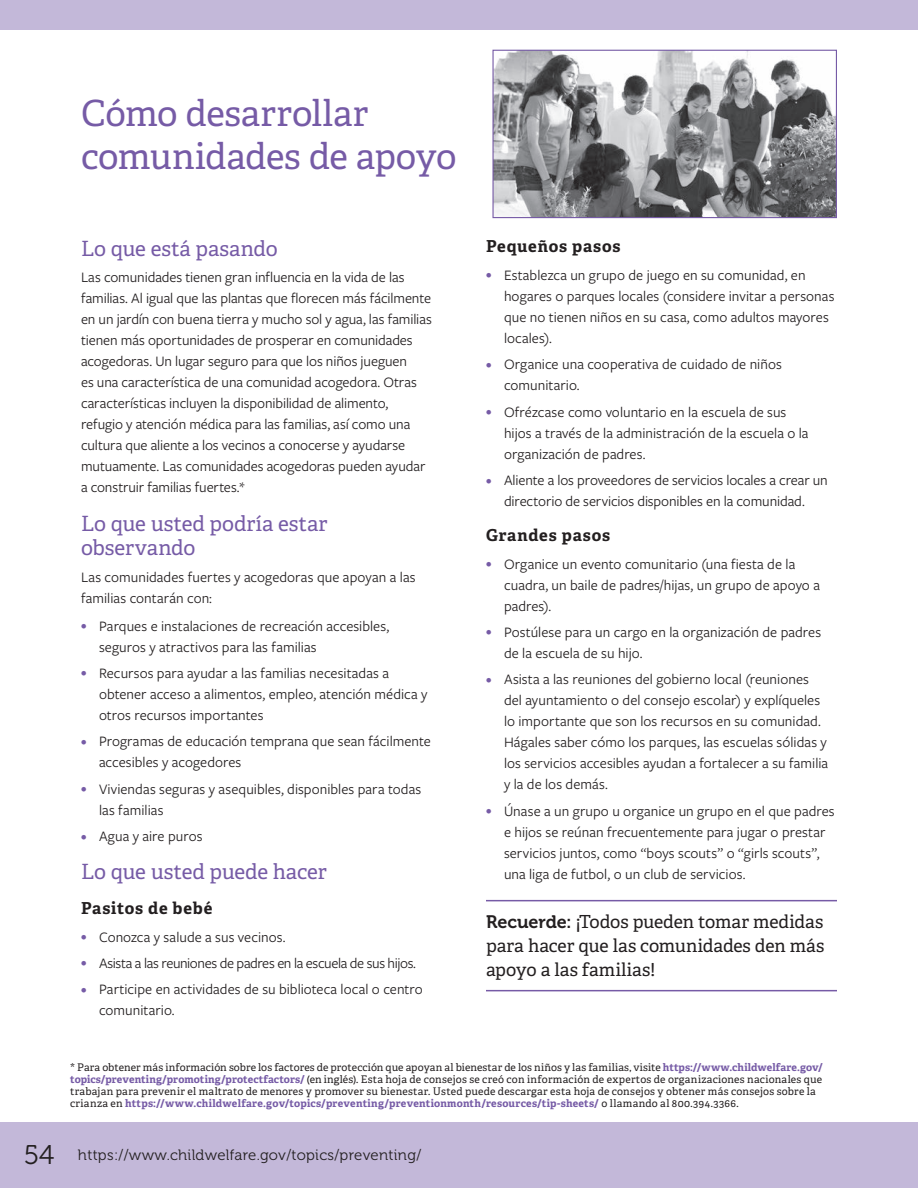
<style>
.page{position:relative;width:918px;height:1188px;background:#fff}
.page>*{position:absolute;margin:0;border:0;box-sizing:border-box;transform-origin:0 0}
.t1{font:36px/43.2px "Adelle";letter-spacing:-.01em;color:#765ba6}
.t2{font:21px/24px "Adelle";letter-spacing:-.005em;color:#765ba6}
.t3{font:18px/24px "Adelle";color:#231f20;text-align:justify}
.t4{font:700 16.5px "Adelle PE";letter-spacing:.05em;color:#231f20}
.t5{font:15px/21px "Freight Sans Pro";color:#231f20}
.t6{font:15px "Freight Sans Pro";letter-spacing:-.025em;color:#231f20}
.t7{font:15px "Museo 300";letter-spacing:.02em;color:#231f20}
.t8{font:10.5px/12px "Adelle";letter-spacing:.015em;color:#231f20}
.s1{font-size:12px;color:#765ba6}
.s2{font-family:"Museo 700"}
.s3{font-weight:700;color:#765ba6}
.s4{font-size:27px}
</style>
<div class="page">
<div style="left:0;top:1123px;width:918px;height:65px;background:#c3b8d9"></div>
<div style="left:0;top:0;width:918px;height:29px;background:#c3b8d9"></div>
<hr style="left:486px;top:900px;width:351px;height:1px;background:#765ba6">
<hr style="left:486px;top:990px;width:351px;height:1px;background:#765ba6">
<img style="left:494px;top:52px;width:341px;height:164px">
<div style="left:492px;top:50px;width:345px;height:168px;border:1px solid #765ba6"></div>
<h1 class="t1" style="left:81px;top:92px;width:377px">Cómo desarrollar comunidades de apoyo</h1>
<h2 class="t2" style="left:81px;top:236px;width:198px">Lo que está pasando</h2>
<p class="t5" style="left:81px;top:266px;width:352px">Las comunidades tienen gran influencia en la vida de las familias. Al igual que las plantas que florecen más fácilmente en un jardín con buena tierra y mucho sol y agua, las familias tienen más oportunidades de prosperar en comunidades acogedoras. Un lugar seguro para que los niños jueguen<br>es una característica de una comunidad acogedora. Otras características incluyen la disponibilidad de alimento, refugio y atención médica para las familias, así como una cultura que aliente a los vecinos a conocerse y ayudarse mutuamente. Las comunidades acogedoras pueden ayudar a construir familias fuertes.*</p>
<h2 class="t2" style="left:81px;top:512px;width:248px">Lo que usted podría estar observando</h2>
<p class="t5" style="left:81px;top:566px;width:336px">Las comunidades fuertes y acogedoras que apoyan a las familias contarán con:</p>
<p class="t5" style="left:99px;top:615px;width:292px;text-indent:-18px"><span class="s1">•</span> Parques e instalaciones de recreación accesibles, seguros y atractivos para las familias</p>
<p class="t5" style="left:99px;top:662px;width:330px;text-indent:-18px"><span class="s1">•</span> Recursos para ayudar a las familias necesitadas a obtener acceso a alimentos, empleo, atención médica y otros recursos importantes</p>
<p class="t5" style="left:99px;top:730px;width:334px;text-indent:-18px"><span class="s1">•</span> Programas de educación temprana que sean fácilmente accesibles y acogedores</p>
<p class="t5" style="left:99px;top:778px;width:324px;text-indent:-18px"><span class="s1">•</span> Viviendas seguras y asequibles, disponibles para todas las familias</p>
<p class="t5" style="left:81px;top:825px;width:123px"><span class="s1">•</span> Agua y aire puros</p>
<h2 class="t2" style="left:81px;top:860px;width:247px">Lo que usted puede hacer</h2>
<h3 class="t4" style="left:81px;top:896px;width:133px">Pasitos de bebé</h3>
<p class="t5" style="left:81px;top:926px;width:206px"><span class="s1">•</span> Conozca y salude a sus vecinos.</p>
<p class="t6" style="left:81px;top:953px;width:337px"><span class="s1">•</span> Asista a las reuniones de padres en la escuela de sus hijos.</p>
<p class="t5" style="left:99px;top:978px;width:325px;text-indent:-18px"><span class="s1">•</span> Participe en actividades de su biblioteca local o centro comunitario.</p>
<h3 class="t4" style="left:486px;top:234px;width:136px">Pequeños pasos</h3>
<p class="t5" style="left:504px;top:264px;width:332px;text-indent:-18px"><span class="s1">•</span> Establezca un grupo de juego en su comunidad, en hogares o parques locales (considere invitar a personas que no tienen niños en su casa, como adultos mayores locales).</p>
<p class="t5" style="left:504px;top:353px;width:279px;text-indent:-18px"><span class="s1">•</span> Organice una cooperativa de cuidado de niños comunitario.</p>
<p class="t5" style="left:504px;top:401px;width:306px;text-indent:-18px"><span class="s1">•</span> Ofrézcase como voluntario en la escuela de sus hijos a través de la administración de la escuela o la organización de padres.</p>
<p class="t5" style="left:486px;top:469px;width:343px;text-align:center"><span class="s1">•</span> Aliente a los proveedores de servicios locales a crear un directorio de servicios disponibles en la comunidad.</p>
<h3 class="t4" style="left:486px;top:523px;width:126px">Grandes pasos</h3>
<p class="t5" style="left:504px;top:553px;width:317px;text-indent:-18px"><span class="s1">•</span> Organice un evento comunitario (una fiesta de la cuadra, un baile de padres/hijas, un grupo de apoyo a padres).</p>
<p class="t5" style="left:504px;top:621px;width:319px;text-indent:-18px"><span class="s1">•</span> Postúlese para un cargo en la organización de padres de la escuela de su hijo.</p>
<p class="t5" style="left:504px;top:668px;width:326px;text-indent:-18px"><span class="s1">•</span> Asista a las reuniones del gobierno local (reuniones del ayuntamiento o del consejo escolar) y explíqueles lo importante que son los recursos en su comunidad.<br>Hágales saber cómo los parques, las escuelas sólidas y los servicios accesibles ayudan a fortalecer a su familia y la de los demás.</p>
<p class="t5" style="left:504px;top:800px;width:332px;text-indent:-18px"><span class="s1">•</span> Únase a un grupo u organice un grupo en el que padres e hijos se reúnan frecuentemente para jugar o prestar servicios juntos, como “boys scouts” o “girls scouts”, una liga de futbol, o un club de servicios.</p>
<p class="t3" style="left:486px;top:910px;width:340px"><span class="s2">Recuerde:</span> ¡Todos pueden tomar medidas para hacer que las comunidades den más apoyo a las familias!</p>
<p class="t8" style="left:70px;top:1061px;width:754px">* Para obtener más información sobre los factores de protección que apoyan al bienestar de los niños y las familias, visite <span class="s3">https://www.childwelfare.gov/ topics/preventing/promoting/protectfactors/</span> (en inglés). Esta hoja de consejos se creó con información de expertos de organizaciones nacionales que trabajan para prevenir el maltrato de menores y promover su bienestar. Usted puede descargar esta hoja de consejos y obtener más consejos sobre la crianza en <span class="s3">https://www.childwelfare.gov/topics/preventing/preventionmonth/resources/tip-sheets/</span> o llamando al 800.394.3366.</p>
<p class="t7" style="left:24px;top:1146px;width:399px"><span class="s4">54</span> https://www.childwelfare.gov/topics/preventing/</p>
</div>
